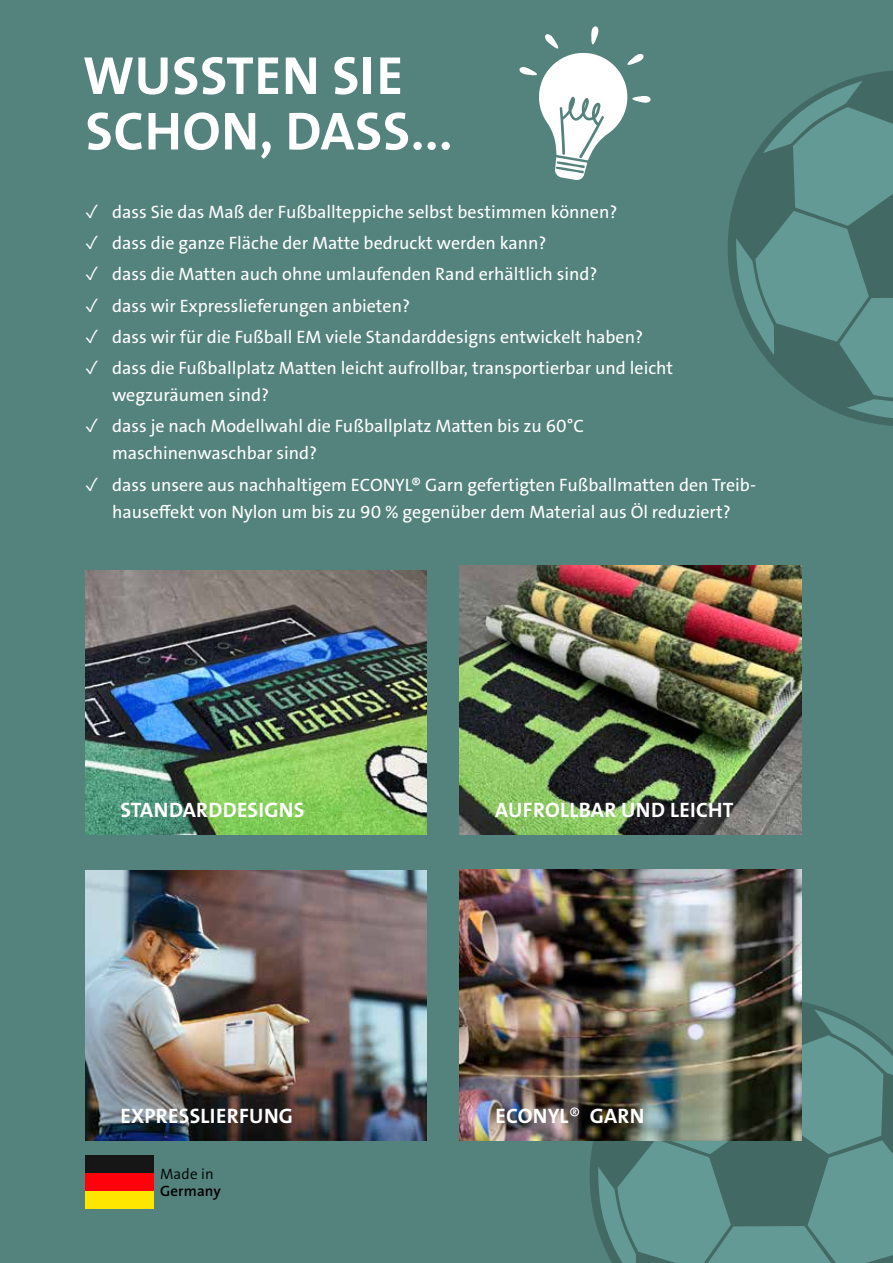
<style>
.page{position:relative;width:893px;height:1263px;background:#54827d}
.page>*{position:absolute;margin:0;border:0;box-sizing:border-box;transform-origin:0 0}
.t1{font:54px/55.5px "The Sans LP7 Bld";letter-spacing:.015em;color:#fff}
.t2{font:21px "The Sans LP7 Bld";letter-spacing:.015em;color:#fff}
.t3{font:18px/27px "The Sans LP5 Plain";color:#fff}
.t4{font:15px "The Sans LP6 Se Bld";letter-spacing:.01em;color:#000}
.t5{font:15px "The Sans LP4 Se Lig";letter-spacing:.01em;color:#000}
.s1{font-size:51px}
.s2{font-family:"The Sans Os F";font-weight:300}
</style>
<div class="page">
<svg style="left:590px;top:998px;width:303px;height:265px;background:#5a8a85"></svg>
<svg style="left:519px;top:26px;width:132px;height:154px"></svg>
<img style="left:85px;top:571px;width:342px;height:264px">
<img style="left:85px;top:871px;width:342px;height:270px">
<img style="left:460px;top:870px;width:341px;height:271px">
<img style="left:460px;top:565px;width:341px;height:270px">
<svg style="left:728px;top:71px;width:165px;height:355px"></svg>
<div style="left:85px;top:1192px;width:68px;height:17px;background:#ffe600"></div>
<div style="left:85px;top:1173px;width:68px;height:17px;background:#ff010a"></div>
<div style="left:85px;top:1155px;width:68px;height:17px;background:#161616"></div>
<h1 class="t1" style="left:83px;top:48px;width:371px">WUSSTEN SIE<br>SCHON, DASS<span class="s1">...</span></h1>
<p class="t3" style="left:85px;top:198px;width:534px">✓ dass Sie das Maß der Fußballteppiche selbst bestimmen können?</p>
<p class="t3" style="left:85px;top:230px;width:463px">✓ dass die ganze Fläche der Matte bedruckt werden kann?</p>
<p class="t3" style="left:85px;top:261px;width:514px">✓ dass die Matten auch ohne umlaufenden Rand erhältlich sind?</p>
<p class="t3" style="left:85px;top:292px;width:327px">✓ dass wir Expresslieferungen anbieten?</p>
<p class="t3" style="left:85px;top:323px;width:560px">✓ dass wir für die Fußball EM viele Standarddesigns entwickelt haben?</p>
<p class="t3" style="left:112px;top:355px;width:563px;text-indent:-27px">✓ dass die Fußballplatz Matten leicht aufrollbar, transportierbar und leicht wegzuräumen sind?</p>
<p class="t3" style="left:112px;top:413px;width:473px;text-indent:-27px">✓ dass je nach Modellwahl die Fußballplatz Matten bis zu 60°C maschinenwaschbar sind?</p>
<p class="t3" style="left:85px;top:471px;width:672px;text-align:center">✓ dass unsere aus nachhaltigem ECONYL® Garn gefertigten Fußballmatten den Treib&shy;hauseffekt von Nylon um bis zu 90 % gegenüber dem Material aus Öl reduziert?</p>
<p class="t2" style="left:121px;top:796px;width:185px">STANDARDDESIGNS</p>
<p class="t2" style="left:495px;top:796px;width:240px">AUFROLLBAR UND LEICHT</p>
<p class="t2" style="left:121px;top:1102px;width:174px">EXPRESSLIERFUNG</p>
<p class="t2" style="left:495px;top:1102px;width:150px">ECONYL<span class="s2">®</span> GARN</p>
<p class="t5" style="left:160px;top:1164px;width:55px">Made in</p>
<p class="t4" style="left:160px;top:1181px;width:62px">Germany</p>
</div>
